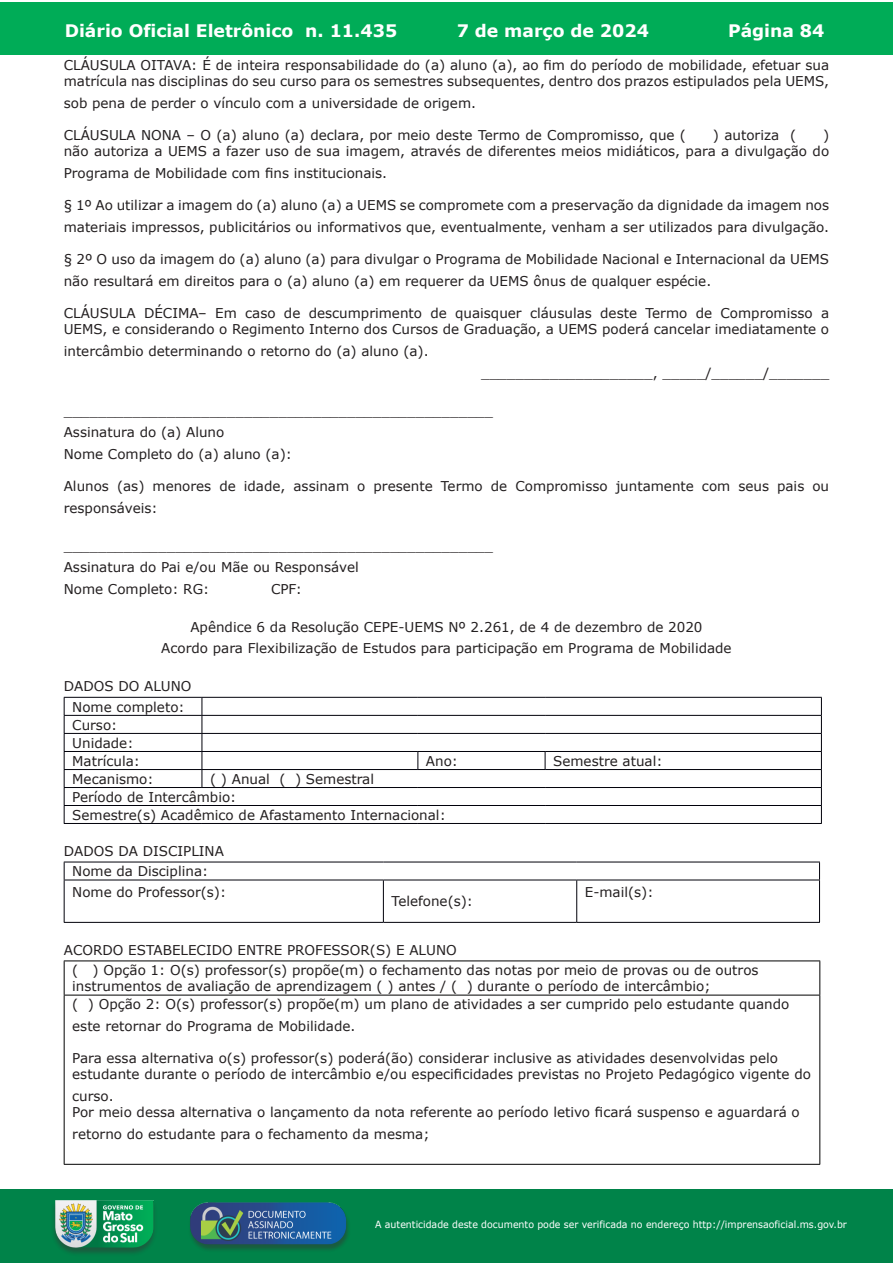
<style>
.page{position:relative;width:893px;height:1263px;background:#fff}
.page>*{position:absolute;margin:0;border:0;box-sizing:border-box;transform-origin:0 0}
.t1{font:700 17.25px "Verdana";color:#fff}
.t2{font:13.5px/21.6px "Verdana";color:#231f20}
.t3{font:9.9px "Verdana";color:#fff;scale:.95 1}
</style>
<div class="page">
<div style="left:0;top:2px;width:893px;height:53px;background:#00ac57"></div>
<div style="left:1px;top:1189px;width:892px;height:74px;background:#008349"></div>
<img style="left:49px;top:1198px;width:111px;height:61px">
<img style="left:185px;top:1201px;width:168px;height:54px">
<hr style="left:64px;top:697px;width:138px;height:1px;background:#00000a">
<hr style="left:202px;top:697px;width:216px;height:1px;background:#00000a">
<hr style="left:418px;top:697px;width:127px;height:1px;background:#00000a">
<hr style="left:545px;top:697px;width:277px;height:1px;background:#00000a">
<hr style="left:64px;top:715px;width:138px;height:1px;background:#00000a">
<hr style="left:202px;top:715px;width:216px;height:1px;background:#00000a">
<hr style="left:418px;top:715px;width:127px;height:1px;background:#00000a">
<hr style="left:545px;top:715px;width:277px;height:1px;background:#00000a">
<hr style="left:64px;top:733px;width:138px;height:1px;background:#00000a">
<hr style="left:202px;top:733px;width:216px;height:1px;background:#00000a">
<hr style="left:418px;top:733px;width:127px;height:1px;background:#00000a">
<hr style="left:545px;top:733px;width:277px;height:1px;background:#00000a">
<hr style="left:64px;top:751px;width:138px;height:1px;background:#00000a">
<hr style="left:202px;top:751px;width:216px;height:1px;background:#00000a">
<hr style="left:418px;top:751px;width:127px;height:1px;background:#00000a">
<hr style="left:545px;top:751px;width:277px;height:1px;background:#00000a">
<hr style="left:64px;top:769px;width:138px;height:1px;background:#00000a">
<hr style="left:202px;top:769px;width:216px;height:1px;background:#00000a">
<hr style="left:418px;top:769px;width:127px;height:1px;background:#00000a">
<hr style="left:545px;top:769px;width:277px;height:1px;background:#00000a">
<hr style="left:64px;top:787px;width:138px;height:1px;background:#00000a">
<hr style="left:202px;top:787px;width:216px;height:1px;background:#00000a">
<hr style="left:418px;top:787px;width:127px;height:1px;background:#00000a">
<hr style="left:545px;top:787px;width:277px;height:1px;background:#00000a">
<hr style="left:64px;top:805px;width:138px;height:1px;background:#00000a">
<hr style="left:202px;top:805px;width:216px;height:1px;background:#00000a">
<hr style="left:418px;top:805px;width:127px;height:1px;background:#00000a">
<hr style="left:545px;top:805px;width:277px;height:1px;background:#00000a">
<hr style="left:64px;top:823px;width:138px;height:1px;background:#00000a">
<hr style="left:202px;top:823px;width:216px;height:1px;background:#00000a">
<hr style="left:418px;top:823px;width:127px;height:1px;background:#00000a">
<hr style="left:545px;top:823px;width:277px;height:1px;background:#00000a">
<svg style="left:64px;top:698px;width:1px;height:125px"></svg>
<svg style="left:417px;top:752px;width:1px;height:17px"></svg>
<svg style="left:545px;top:752px;width:1px;height:17px"></svg>
<svg style="left:202px;top:698px;width:1px;height:89px"></svg>
<svg style="left:821px;top:698px;width:1px;height:125px"></svg>
<hr style="left:64px;top:862px;width:319px;height:1px;background:#00000a">
<hr style="left:383px;top:862px;width:194px;height:1px;background:#00000a">
<hr style="left:577px;top:862px;width:243px;height:1px;background:#00000a">
<hr style="left:64px;top:880px;width:319px;height:1px;background:#00000a">
<hr style="left:383px;top:880px;width:194px;height:1px;background:#00000a">
<hr style="left:577px;top:880px;width:243px;height:1px;background:#00000a">
<hr style="left:64px;top:922px;width:319px;height:1px;background:#00000a">
<hr style="left:383px;top:922px;width:194px;height:1px;background:#00000a">
<hr style="left:577px;top:922px;width:243px;height:1px;background:#00000a">
<svg style="left:64px;top:862px;width:1px;height:18px"></svg>
<hr style="left:64px;top:880px;width:1px;height:42px;background:#00000a">
<svg style="left:819px;top:862px;width:1px;height:18px"></svg>
<hr style="left:383px;top:880px;width:1px;height:42px;background:#00000a">
<hr style="left:576px;top:880px;width:1px;height:42px;background:#00000a">
<hr style="left:819px;top:880px;width:1px;height:42px;background:#00000a">
<hr style="left:64px;top:960px;width:756px;height:1px;background:#000001">
<hr style="left:64px;top:995px;width:756px;height:1px;background:#000001">
<hr style="left:64px;top:1164px;width:756px;height:1px;background:#000001">
<hr style="left:64px;top:961px;width:1px;height:34px;background:#000001">
<hr style="left:64px;top:995px;width:1px;height:169px;background:#000001">
<hr style="left:819px;top:961px;width:1px;height:34px;background:#000001">
<hr style="left:819px;top:995px;width:1px;height:169px;background:#000001">
<p class="t1" style="left:65px;top:18px;width:334px">Diário Oficial Eletrônico n. 11.435</p>
<p class="t1" style="left:457px;top:18px;width:194px">7 de março de 2024</p>
<p class="t1" style="left:728px;top:18px;width:98px">Página 84</p>
<p class="t2" style="left:64px;top:57px;width:767px;line-height:16.2px">CLÁUSULA OITAVA: É de inteira responsabilidade do (a) aluno (a), ao fim do período de mobilidade, efetuar sua matrícula nas disciplinas do seu curso para os semestres subsequentes, dentro dos prazos estipulados pela UEMS,</p>
<p class="t2" style="left:64px;top:92px;width:414px">sob pena de perder o vínculo com a universidade de origem.</p>
<p class="t2" style="left:64px;top:124px;width:624px">CLÁUSULA NONA – O (a) aluno (a) declara, por meio deste Termo de Compromisso, que (</p>
<p class="t2" style="left:713px;top:124px;width:85px">) autoriza (</p>
<p class="t2" style="left:64px;top:127px;width:767px;line-height:16.2px;text-align:right">)<br>não autoriza a UEMS a fazer uso de sua imagem, através de diferentes meios midiáticos, para a divulgação do</p>
<p class="t2" style="left:64px;top:162px;width:325px">Programa de Mobilidade com fins institucionais.</p>
<p class="t2" style="left:64px;top:194px;width:767px">§ 1º Ao utilizar a imagem do (a) aluno (a) a UEMS se compromete com a preservação da dignidade da imagem nos materiais impressos, publicitários ou informativos que, eventualmente, venham a ser utilizados para divulgação.</p>
<p class="t2" style="left:64px;top:248px;width:767px">§ 2º O uso da imagem do (a) aluno (a) para divulgar o Programa de Mobilidade Nacional e Internacional da UEMS não resultará em direitos para o (a) aluno (a) em requerer da UEMS ônus de qualquer espécie.</p>
<p class="t2" style="left:64px;top:305px;width:767px;line-height:16.2px">CLÁUSULA DÉCIMA– Em caso de descumprimento de quaisquer cláusulas deste Termo de Compromisso a<br>UEMS, e considerando o Regimento Interno dos Cursos de Graduação, a UEMS poderá cancelar imediatamente o</p>
<p class="t2" style="left:64px;top:340px;width:366px">intercâmbio determinando o retorno do (a) aluno (a).</p>
<p class="t2" style="left:481px;top:362px;width:350px">____________________, _____/______/_______</p>
<p class="t2" style="left:64px;top:400px;width:431px">__________________________________________________<br>Assinatura do (a) Aluno<br>Nome Completo do (a) aluno (a):</p>
<p class="t2" style="left:64px;top:475px;width:767px">Alunos (as) menores de idade, assinam o presente Termo de Compromisso juntamente com seus pais ou responsáveis:</p>
<p class="t2" style="left:64px;top:535px;width:431px">__________________________________________________<br>Assinatura do Pai e/ou Mãe ou Responsável<br>Nome Completo: RG:</p>
<p class="t2" style="left:271px;top:578px;width:32px">CPF:</p>
<p class="t2" style="left:161px;top:616px;width:572px;text-align:center">Apêndice 6 da Resolução CEPE-UEMS Nº 2.261, de 4 de dezembro de 2020<br>Acordo para Flexibilização de Estudos para participação em Programa de Mobilidade</p>
<p class="t2" style="left:64px;top:676px;width:129px;line-height:20.5px;text-align:center">DADOS DO ALUNO<br>Nome completo:</p>
<p class="t2" style="left:72px;top:715px;width:69px;line-height:18px">Curso:<br>Unidade:<br>Matrícula:</p>
<p class="t2" style="left:426px;top:750px;width:34px">Ano:</p>
<p class="t2" style="left:553px;top:750px;width:111px">Semestre atual:</p>
<p class="t2" style="left:72px;top:770px;width:375px;line-height:18px;text-indent:138px">( ) Anual ( ) Semestral<br>Período de Intercâmbio:<br>Semestre(s) Acadêmico de Afastamento Internacional:</p>
<p class="t2" style="left:72px;top:840px;width:155px;line-height:20.7px;text-indent:-8px">DADOS DA DISCIPLINA<br>Nome da Disciplina:<br>Nome do Professor(s):</p>
<p class="t2" style="left:391px;top:890px;width:83px">Telefone(s):</p>
<p class="t2" style="left:72px;top:768px;width:83px">Mecanismo:</p>
<p class="t2" style="left:585px;top:881px;width:70px">E-mail(s):</p>
<p class="t2" style="left:72px;top:939px;width:688px;line-height:20.5px;text-indent:-8px">ACORDO ESTABELECIDO ENTRE PROFESSOR(S) E ALUNO<br>( ) Opção 1: O(s) professor(s) propõe(m) o fechamento das notas por meio de provas ou de outros</p>
<p class="t2" style="left:72px;top:977px;width:718px;line-height:18px">instrumentos de avaliação de aprendizagem ( ) antes / ( ) durante o período de intercâmbio;<br>( ) Opção 2: O(s) professor(s) propõe(m) um plano de atividades a ser cumprido pelo estudante quando</p>
<p class="t2" style="left:72px;top:1015px;width:285px">este retornar do Programa de Mobilidade.</p>
<p class="t2" style="left:72px;top:1050px;width:740px;line-height:16.2px">Para essa alternativa o(s) professor(s) poderá(ão) considerar inclusive as atividades desenvolvidas pelo estudante durante o período de intercâmbio e/ou especificidades previstas no Projeto Pedagógico vigente do</p>
<p class="t2" style="left:72px;top:1088px;width:729px;line-height:16.2px">curso.<br>Por meio dessa alternativa o lançamento da nota referente ao período letivo ficará suspenso e aguardará o</p>
<p class="t2" style="left:72px;top:1123px;width:359px">retorno do estudante para o fechamento da mesma;</p>
<p class="t3" style="left:375px;top:1218px;width:498px">A autenticidade deste documento pode ser verificada no endereço http://imprensaoficial.ms.gov.br</p>
</div>
